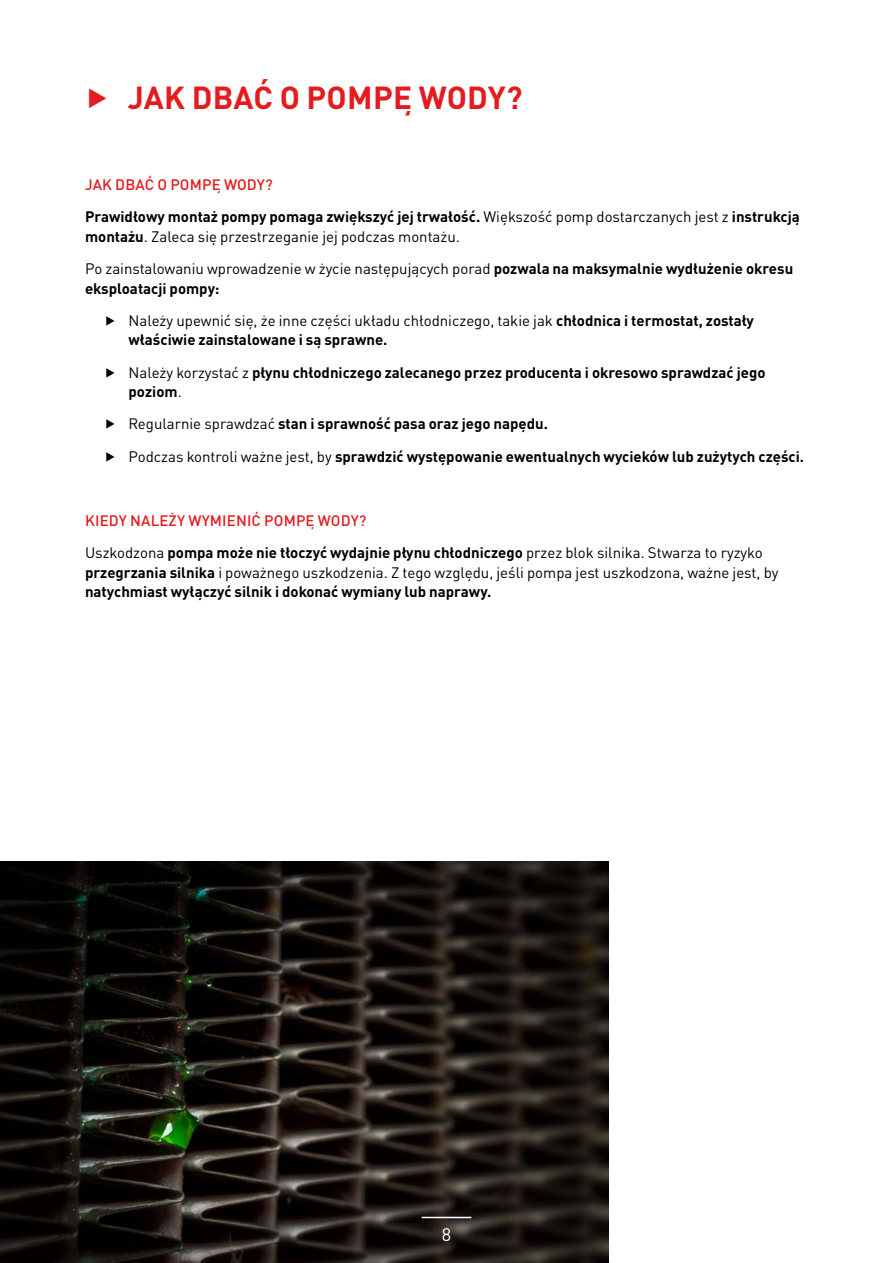
<style>
.page{position:relative;width:893px;height:1263px;background:#fff}
.page>*{position:absolute;margin:0;border:0;box-sizing:border-box;transform-origin:0 0}
.t1{font:700 31.5px "TVH Pro";letter-spacing:.01em;color:#e41b1f}
.t2{font:18px "TVH Pro";color:#fff}
.t3{font:700 15px/32.2px "TVH Pro";color:#000}
.t4{font:15px/32.2px "TVH Pro";color:#000}
.s1{font-weight:500;color:#e41b1f}
.s2{font-weight:400}
.s3{font-weight:700}
</style>
<div class="page">
<img style="left:0;top:862px;width:608px;height:401px">
<hr style="left:422px;top:1217px;width:49px;height:1px;background:#fff">
<h1 class="t1" style="left:85px;top:71px;width:439px">▶ JAK DBAĆ O POMPĘ WODY?</h1>
<p class="t3" style="left:85px;top:167px;width:716px"><span class="s1">JAK DBAĆ O POMPĘ WODY?<br></span>Prawidłowy montaż pompy pomaga zwiększyć jej trwałość. <span class="s2">Większość pomp dostarczanych jest z</span> instrukcją</p>
<p class="t4" style="left:85px;top:219px;width:710px"><span class="s3">montażu</span>. Zaleca się przestrzeganie jej podczas montażu.<br>Po zainstalowaniu wprowadzenie w życie następujących porad <span class="s3">pozwala na maksymalnie wydłużenie okresu</span></p>
<p class="t4" style="left:105px;top:271px;width:651px;text-indent:-20px"><span class="s3">eksploatacji pompy:<br></span>▶ Należy upewnić się, że inne części układu chłodniczego, takie jak <span class="s3">chłodnica i termostat, zostały</span></p>
<p class="t3" style="left:105px;top:322px;width:662px;text-indent:24px">właściwie zainstalowane i są sprawne.<br>▶ <span class="s2">Należy korzystać z</span> płynu chłodniczego zalecanego przez producenta i okresowo sprawdzać jego</p>
<p class="t3" style="left:105px;top:374px;width:701px;text-indent:24px">poziom<span class="s2">.<br></span>▶ <span class="s2">Regularnie sprawdzać</span> stan i sprawność pasa oraz jego napędu.<br>▶ <span class="s2">Podczas kontroli ważne jest, by</span> sprawdzić występowanie ewentualnych wycieków lub zużytych części.</p>
<p class="t3" style="left:85px;top:503px;width:679px"><span class="s1">KIEDY NALEŻY WYMIENIĆ POMPĘ WODY?<br></span><span class="s2">Uszkodzona</span> pompa może nie tłoczyć wydajnie płynu chłodniczego <span class="s2">przez blok silnika. Stwarza to ryzyko</span></p>
<p class="t4" style="left:85px;top:561px;width:695px;line-height:19.5px"><span class="s3">przegrzania silnika</span> i poważnego uszkodzenia. Z tego względu, jeśli pompa jest uszkodzona, ważne jest, by <span class="s3">natychmiast wyłączyć silnik i dokonać wymiany lub naprawy.</span></p>
<p class="t2" style="left:442px;top:1221px;width:11px">8</p>
</div>
